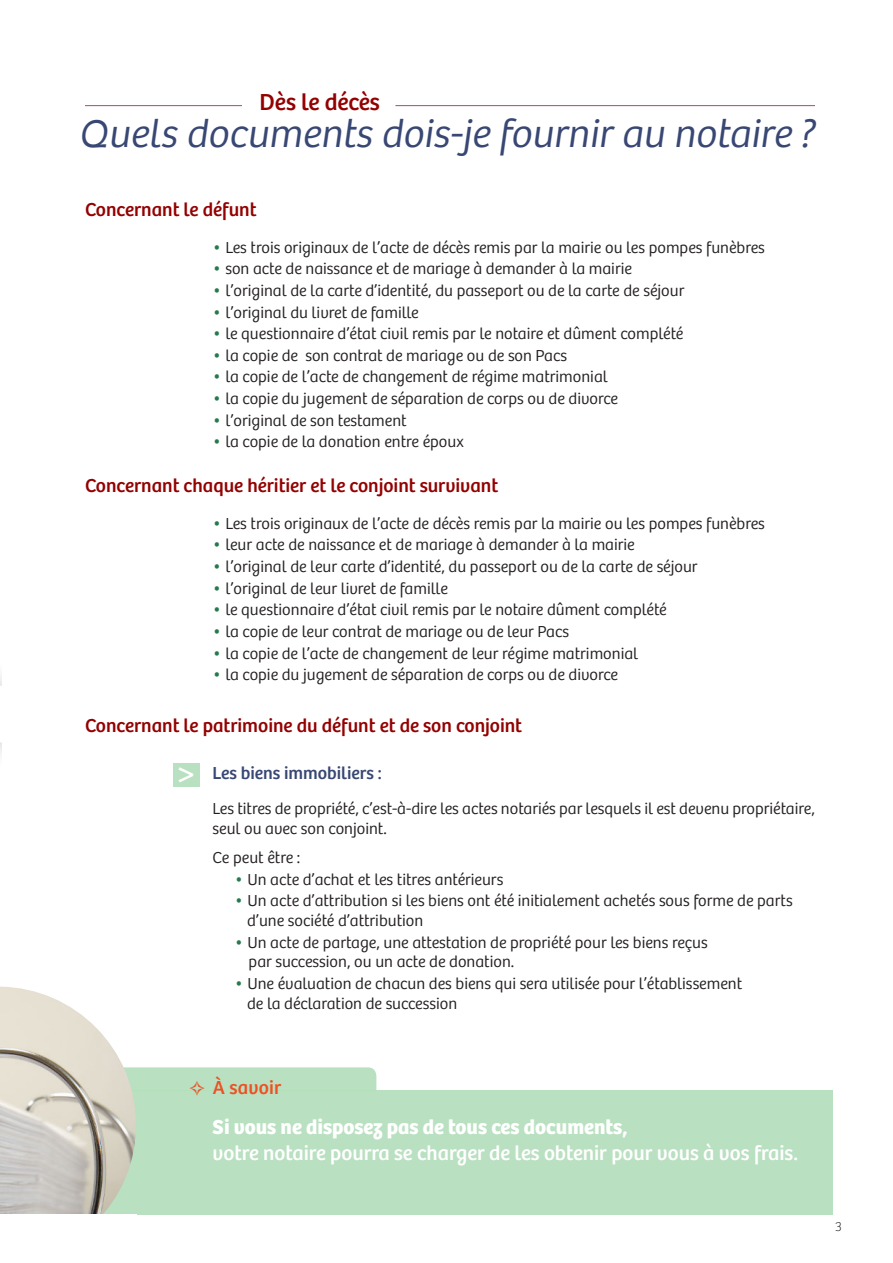
<style>
.page{position:relative;width:893px;height:1263px;background:#fff}
.page>*{position:absolute;margin:0;border:0;box-sizing:border-box;transform-origin:0 0}
.t1{font:300 40.5px "Bree";color:#384773}
.t2{font:300 37.8px "Bree";color:#fff}
.t3{font:24px "Bree";color:#940000}
.t4{font:21px "Bree";color:#fff}
.t5{font:700 21px "Bree";color:#fff}
.t6{font:19.5px "Bree";color:#940000}
.t7{font:19.5px "Bree";letter-spacing:.01em;color:#ee5023}
.t8{font:18px "Bree";color:#384773}
.t9{font:300 16.5px/19.8px "Bree";color:#231f20}
.t10{font:100 13.5px "Bree";color:#231f20}
.s1{font-family:"Corbel";font-weight:400}
.s2{font-weight:400;font-size:18px;color:#247a4c}
</style>
<div class="page">
<hr style="left:85px;top:105px;width:157px;height:1px;background:#ad486a">
<hr style="left:395px;top:105px;width:420px;height:1px;background:#ad486a">
<svg style="left:0;top:676px;width:2px;height:78px"></svg>
<div style="left:11px;top:1090px;width:822px;height:125px;background:#b9e0c0"></div>
<img style="left:0;top:986px;width:136px;height:228px">
<div style="left:0;top:1214px;width:136px;height:49px;background:#fff"></div>
<div style="left:173px;top:763px;width:26px;height:23px;background:#b9e0c0"></div>
<svg style="left:109px;top:1067px;width:267px;height:28px"></svg>
<h3 class="t3" style="left:260px;top:88px;width:122px">Dès le décès</h3>
<h1 class="t1" style="left:78px;top:116px;width:744px"><span class="s1">Q</span>uels documents dois-je fournir au notaire ?</h1>
<p class="t6" style="left:85px;top:198px;width:173px">Concernant le défunt</p>
<p class="t9" style="left:213px;top:239px;width:554px"><span class="s2">•</span> Les trois originaux de l’acte de décès remis par la mairie ou les pompes funèbres</p>
<p class="t9" style="left:213px;top:260px;width:421px"><span class="s2">•</span> son acte de naissance et de mariage à demander à la mairie</p>
<p class="t9" style="left:213px;top:282px;width:473px"><span class="s2">•</span> l’original de la carte d’identité, du passeport ou de la carte de séjour</p>
<p class="t9" style="left:213px;top:304px;width:208px"><span class="s2">•</span> l’original du livret de famille</p>
<p class="t9" style="left:213px;top:325px;width:472px"><span class="s2">•</span> le questionnaire d’état civil remis par le notaire et dûment complété</p>
<p class="t9" style="left:213px;top:347px;width:356px"><span class="s2">•</span> la copie de son contrat de mariage ou de son Pacs</p>
<p class="t9" style="left:213px;top:368px;width:397px"><span class="s2">•</span> la copie de l’acte de changement de régime matrimonial</p>
<p class="t9" style="left:213px;top:390px;width:407px"><span class="s2">•</span> la copie du jugement de séparation de corps ou de divorce</p>
<p class="t9" style="left:213px;top:412px;width:196px"><span class="s2">•</span> l’original de son testament</p>
<p class="t9" style="left:213px;top:433px;width:253px"><span class="s2">•</span> la copie de la donation entre époux</p>
<p class="t6" style="left:85px;top:475px;width:415px">Concernant chaque héritier et le conjoint survivant</p>
<p class="t9" style="left:213px;top:515px;width:554px"><span class="s2">•</span> Les trois originaux de l’acte de décès remis par la mairie ou les pompes funèbres</p>
<p class="t9" style="left:213px;top:536px;width:424px"><span class="s2">•</span> leur acte de naissance et de mariage à demander à la mairie</p>
<p class="t9" style="left:213px;top:558px;width:486px"><span class="s2">•</span> l’original de leur carte d’identité, du passeport ou de la carte de séjour</p>
<p class="t9" style="left:213px;top:580px;width:237px"><span class="s2">•</span> l’original de leur livret de famille</p>
<p class="t9" style="left:213px;top:601px;width:456px"><span class="s2">•</span> le questionnaire d’état civil remis par le notaire dûment complété</p>
<p class="t9" style="left:213px;top:623px;width:358px"><span class="s2">•</span> la copie de leur contrat de mariage ou de leur Pacs</p>
<p class="t9" style="left:213px;top:644px;width:427px"><span class="s2">•</span> la copie de l’acte de changement de leur régime matrimonial</p>
<p class="t9" style="left:213px;top:666px;width:407px"><span class="s2">•</span> la copie du jugement de séparation de corps ou de divorce</p>
<p class="t6" style="left:85px;top:715px;width:439px">Concernant le patrimoine du défunt et de son conjoint</p>
<h2 class="t2" style="left:176px;top:758px;width:22px">&gt;</h2>
<p class="t8" style="left:213px;top:763px;width:171px">Les biens immobiliers :</p>
<p class="t9" style="left:213px;top:800px;width:604px">Les titres de propriété, c’est-à-dire les actes notariés par lesquels il est devenu propriétaire, seul ou avec son conjoint.</p>
<p class="t9" style="left:213px;top:849px;width:89px">Ce peut être :</p>
<p class="t9" style="left:235px;top:870px;width:270px"><span class="s2">•</span> Un acte d’achat et les titres antérieurs</p>
<p class="t9" style="left:247px;top:892px;width:547px;text-indent:-12px"><span class="s2">•</span> Un acte d’attribution si les biens ont été initialement achetés sous forme de parts d’une société d’attribution</p>
<p class="t9" style="left:249px;top:933px;width:461px;text-indent:-14px"><span class="s2">•</span> Un acte de partage, une attestation de propriété pour les biens reçus par succession, ou un acte de donation.</p>
<p class="t9" style="left:247px;top:975px;width:497px;text-indent:-12px"><span class="s2">•</span> Une évaluation de chacun des biens qui sera utilisée pour l’établissement de la déclaration de succession</p>
<p class="t7" style="left:213px;top:1077px;width:70px">À savoir</p>
<p class="t5" style="left:213px;top:1119px;width:416px">Si vous ne disposez pas de tous ces documents,</p>
<p class="t4" style="left:213px;top:1141px;width:587px">votre notaire pourra se charger de les obtenir pour vous à vos frais.</p>
<p class="t10" style="left:835px;top:1221px;width:8px">3</p>
</div>
